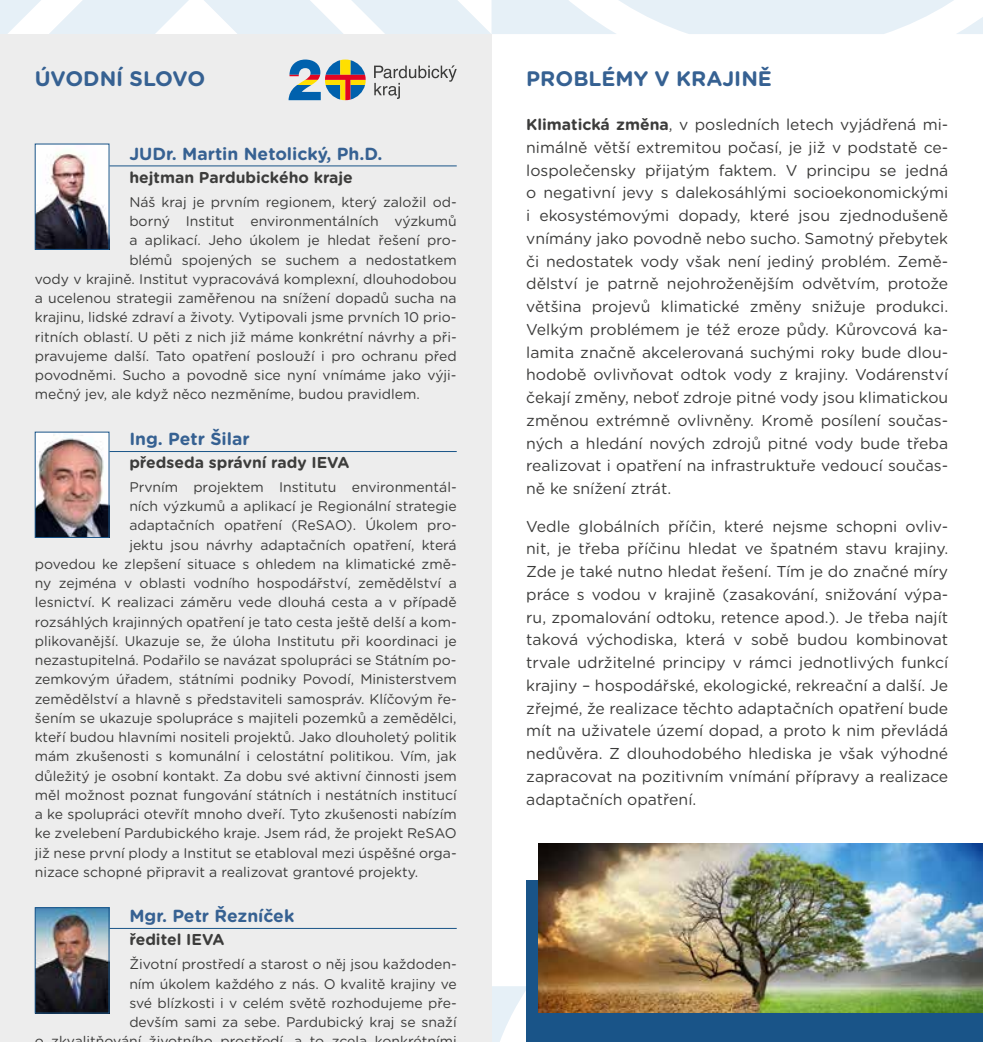
<style>
.page{position:relative;width:983px;height:1042px;background:#fff}
.page>*{position:absolute;margin:0;border:0;box-sizing:border-box;transform-origin:0 0}
.t1{font:700 21px "Gotham Rounded";color:#366192}
.t2{font:700 17.5px "Gotham Rounded";color:#366192}
.t3{font:15.75px/22.8px "Gotham Rounded";color:#3c3c3b;text-align:justify}
.t4{font:700 15.75px "Gotham Rounded";color:#3c3c3b}
.t5{font:14px "Gotham Rounded";color:#3c3c3b}
.s1{font-weight:700}
</style>
<div class="page">
<svg style="left:491px;top:986px;width:35px;height:56px"></svg>
<svg style="left:0;top:0;width:982px;height:34px"></svg>
<div style="left:0;top:34px;width:491px;height:1008px;background:#ededed"></div>
<svg style="left:374px;top:65px;width:82px;height:34px"></svg>
<svg style="left:288px;top:60px;width:77px;height:40px"></svg>
<div style="left:526px;top:881px;width:456px;height:161px;background:#195488"></div>
<img style="left:538px;top:843px;width:444px;height:169px">
<img style="left:37px;top:146px;width:70px;height:102px">
<div style="left:35px;top:144px;width:74px;height:106px;border:1px solid #195488"></div>
<img style="left:37px;top:434px;width:70px;height:102px">
<div style="left:35px;top:432px;width:74px;height:106px;border:1px solid #195488"></div>
<img style="left:37px;top:909px;width:70px;height:102px">
<div style="left:35px;top:907px;width:74px;height:106px;border:1px solid #195488"></div>
<hr style="left:109px;top:451px;width:347px;height:1px;background:#195488">
<hr style="left:109px;top:928px;width:347px;height:1px;background:#195488">
<hr style="left:109px;top:165px;width:347px;height:1px;background:#195488">
<h1 class="t1" style="left:35px;top:63px;width:172px">ÚVODNÍ SLOVO</h1>
<p class="t2" style="left:129px;top:141px;width:254px">JUDr. Martin Netolický, Ph.D.</p>
<p class="t4" style="left:129px;top:165px;width:225px">hejtman Pardubického kraje</p>
<p class="t5" style="left:129px;top:192px;width:329px">Náš kraj je prvním regionem, který založil od-</p>
<p class="t5" style="left:129px;top:211px;width:329px">borný Institut environmentálních výzkumů</p>
<p class="t5" style="left:129px;top:231px;width:329px">a aplikací. Jeho úkolem je hledat řešení pro-</p>
<p class="t5" style="left:129px;top:250px;width:329px">blémů spojených se suchem a nedostatkem</p>
<p class="t5" style="left:35px;top:269px;width:423px">vody v krajině. Institut vypracovává komplexní, dlouhodobou</p>
<p class="t5" style="left:35px;top:288px;width:423px">a ucelenou strategii zaměřenou na snížení dopadů sucha na</p>
<p class="t5" style="left:35px;top:308px;width:423px">krajinu, lidské zdraví a životy. Vytipovali jsme prvních 10 prio-</p>
<p class="t5" style="left:35px;top:327px;width:423px">ritních oblastí. U pěti z nich již máme konkrétní návrhy a při-</p>
<p class="t5" style="left:35px;top:346px;width:423px">pravujeme další. Tato opatření poslouží i pro ochranu před</p>
<p class="t5" style="left:35px;top:365px;width:423px">povodněmi. Sucho a povodně sice nyní vnímáme jako výji-</p>
<p class="t5" style="left:35px;top:385px;width:386px">mečný jev, ale když něco nezměníme, budou pravidlem.</p>
<p class="t2" style="left:129px;top:426px;width:122px">Ing. Petr Šilar</p>
<p class="t4" style="left:129px;top:450px;width:222px">předseda správní rady IEVA</p>
<p class="t5" style="left:129px;top:477px;width:329px">Prvním projektem Institutu environmentál-</p>
<p class="t5" style="left:129px;top:496px;width:329px">ních výzkumů a aplikací je Regionální strategie</p>
<p class="t5" style="left:129px;top:516px;width:329px">adaptačních opatření (ReSAO). Úkolem pro-</p>
<p class="t5" style="left:129px;top:535px;width:329px">jektu jsou návrhy adaptačních opatření, která</p>
<p class="t5" style="left:35px;top:554px;width:423px">povedou ke zlepšení situace s ohledem na klimatické změ-</p>
<p class="t5" style="left:35px;top:573px;width:423px">ny zejména v oblasti vodního hospodářství, zemědělství a</p>
<p class="t5" style="left:35px;top:593px;width:423px">lesnictví. K realizaci záměru vede dlouhá cesta a v případě</p>
<p class="t5" style="left:35px;top:612px;width:423px">rozsáhlých krajinných opatření je tato cesta ještě delší a kom-</p>
<p class="t5" style="left:35px;top:631px;width:423px">plikovanější. Ukazuje se, že úloha Institutu při koordinaci je</p>
<p class="t5" style="left:35px;top:650px;width:423px">nezastupitelná. Podařilo se navázat spolupráci se Státním po-</p>
<p class="t5" style="left:35px;top:670px;width:423px">zemkovým úřadem, státními podniky Povodí, Ministerstvem</p>
<p class="t5" style="left:35px;top:689px;width:423px">zemědělství a hlavně s představiteli samospráv. Klíčovým ře-</p>
<p class="t5" style="left:35px;top:708px;width:423px">šením se ukazuje spolupráce s majiteli pozemků a zemědělci,</p>
<p class="t5" style="left:35px;top:727px;width:423px">kteří budou hlavními nositeli projektů. Jako dlouholetý politik</p>
<p class="t5" style="left:35px;top:747px;width:423px">mám zkušenosti s komunální i celostátní politikou. Vím, jak</p>
<p class="t5" style="left:35px;top:766px;width:423px">důležitý je osobní kontakt. Za dobu své aktivní činnosti jsem</p>
<p class="t5" style="left:35px;top:785px;width:423px">měl možnost poznat fungování státních i nestátních institucí</p>
<p class="t5" style="left:35px;top:804px;width:423px">a ke spolupráci otevřít mnoho dveří. Tyto zkušenosti nabízím</p>
<p class="t5" style="left:35px;top:824px;width:423px">ke zvelebení Pardubického kraje. Jsem rád, že projekt ReSAO</p>
<p class="t5" style="left:35px;top:843px;width:423px">již nese první plody a Institut se etabloval mezi úspěšné orga-</p>
<p class="t5" style="left:35px;top:862px;width:385px">nizace schopné připravit a realizovat grantové projekty.</p>
<p class="t2" style="left:129px;top:903px;width:166px">Mgr. Petr Řezníček</p>
<p class="t4" style="left:129px;top:928px;width:97px">ředitel IEVA</p>
<p class="t5" style="left:129px;top:955px;width:329px">Životní prostředí a starost o něj jsou každoden-</p>
<p class="t5" style="left:129px;top:974px;width:329px">ním úkolem každého z nás. O kvalitě krajiny ve</p>
<p class="t5" style="left:129px;top:993px;width:329px">své blízkosti i v celém světě rozhodujeme pře-</p>
<p class="t5" style="left:129px;top:1012px;width:329px">devším sami za sebe. Pardubický kraj se snaží</p>
<p class="t5" style="left:59px;top:1032px;width:146px">k litň áíži tíh</p>
<p class="t5" style="left:251px;top:1032px;width:34px">tř dí</p>
<p class="t5" style="left:310px;top:1032px;width:7px">t</p>
<p class="t5" style="left:355px;top:1032px;width:103px">l k kétí i</p>
<h1 class="t1" style="left:526px;top:63px;width:247px">PROBLÉMY V KRAJINĚ</h1>
<p class="t3" style="left:526px;top:112px;width:423px"><span class="s1">Klimatická změna</span>, v posledních letech vyjádřená mi&shy;nimálně větší extremitou počasí, je již v podstatě ce&shy;lospolečensky přijatým faktem. V principu se jedná o negativní jevy s dalekosáhlými socioekonomickými i ekosystémovými dopady, které jsou zjednodušeně vnímány jako povodně nebo sucho. Samotný přebytek či nedostatek vody však není jediný problém. Země&shy;dělství je patrně nejohroženějším odvětvím, protože většina projevů klimatické změny snižuje produkci.<br>Velkým problémem je též eroze půdy. Kůrovcová ka&shy;lamita značně akcelerovaná suchými roky bude dlou&shy;hodobě ovlivňovat odtok vody z krajiny. Vodárenství čekají změny, neboť zdroje pitné vody jsou klimatickou změnou extrémně ovlivněny. Kromě posílení součas&shy;ných a hledání nových zdrojů pitné vody bude třeba realizovat i opatření na infrastruktuře vedoucí součas&shy;ně ke snížení ztrát.</p>
<p class="t3" style="left:526px;top:514px;width:423px">Vedle globálních příčin, které nejsme schopni ovliv&shy;nit, je třeba příčinu hledat ve špatném stavu krajiny.<br>Zde je také nutno hledat řešení. Tím je do značné míry práce s vodou v krajině (zasakování, snižování výpa&shy;ru, zpomalování odtoku, retence apod.). Je třeba najít taková východiska, která v sobě budou kombinovat trvale udržitelné principy v rámci jednotlivých funkcí krajiny – hospodářské, ekologické, rekreační a další. Je zřejmé, že realizace těchto adaptačních opatření bude mít na uživatele území dopad, a proto k nim převládá nedůvěra. Z dlouhodobého hlediska je však výhodné zapracovat na pozitivním vnímání přípravy a realizace adaptačních opatření.</p>
</div>
